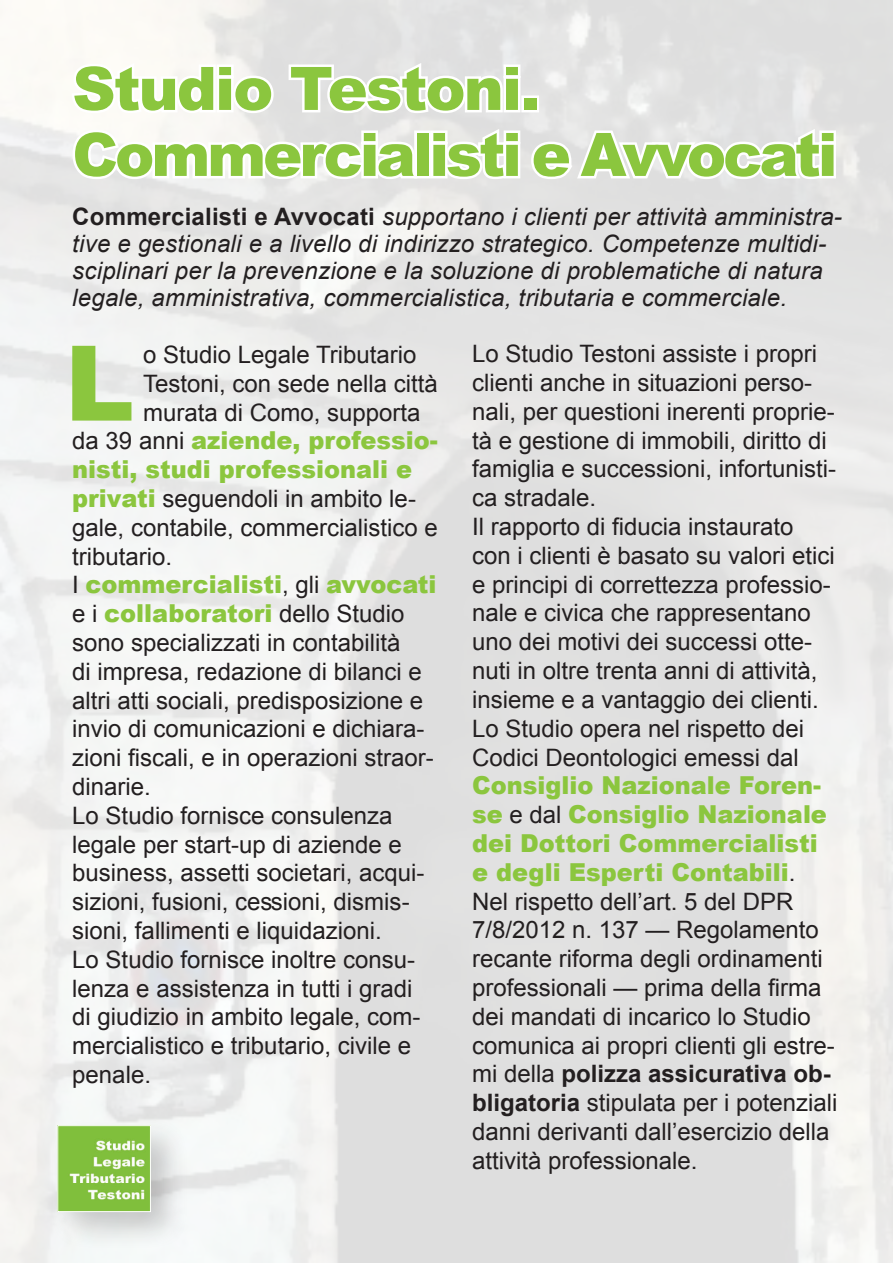
<style>
.page{position:relative;width:893px;height:1263px;background:#fff}
.page>*{position:absolute;margin:0;border:0;box-sizing:border-box;transform-origin:0 0}
.t1{font:900 104.4px "Arial";color:#8bc63e}
.t2{font:900 60px "Arial";letter-spacing:-.05em;color:#8bc63e}
.t3{font:900 60px "Arial";letter-spacing:-.03em;color:#8bc63e}
.t4{font:900 24.75px/28.8px "Arial";color:#8bc63e}
.t5{font:24px/28.8px "Arial";color:#231f20}
.t6{font:italic 24px/27px "Arial";letter-spacing:.01em;color:#231f20}
.s1{font-weight:700;font-style:normal}
.s2{font-weight:400;font-size:24px;color:#231f20}
.s3{font-weight:700}
.s4{font-weight:900;font-size:24.75px;color:#8bc63e}
</style>
<div class="page">
<div style="left:48px;top:1116px;width:141px;height:135px;background:#231f20;opacity:.23"></div>
<img style="left:59px;top:1127px;width:90px;height:83px">
<div style="left:57px;top:1125px;width:94px;height:87px;border:1px solid #fff"></div>
<svg style="left:69px;top:59px;width:208px;height:58px"></svg>
<svg style="left:286px;top:59px;width:237px;height:58px"></svg>
<div style="left:521px;top:95px;width:18px;height:17px;border:5px solid #fff"></div>
<svg style="left:70px;top:126px;width:352px;height:57px"></svg>
<div style="left:414px;top:130px;width:17px;height:48px;border:5px solid #fff"></div>
<svg style="left:428px;top:125px;width:410px;height:58px"></svg>
<p class="t3" style="left:72px;top:45px;width:469px">Studio Testoni.</p>
<p class="t2" style="left:72px;top:111px;width:767px">Commercialisti e Avvocati</p>
<p class="t6" style="left:72px;top:203px;width:771px"><span class="s1">Commercialisti e Avvocati</span> supportano i clienti per attività amministra&shy;tive e gestionali e a livello di indirizzo strategico. Competenze multidi&shy;sciplinari per la prevenzione e la soluzione di problematiche di natura legale, amministrativa, commercialistica, tributaria e commerciale.</p>
<p class="t5" style="left:472px;top:340px;width:366px">Lo Studio Testoni assiste i propri clienti anche in situazioni perso&shy;nali, per questioni inerenti proprie&shy;tà e gestione di immobili, diritto di famiglia e successioni, infortunisti&shy;ca stradale.</p>
<p class="t5" style="left:472px;top:512px;width:364px">Il rapporto di fiducia instaurato con i clienti è basato su valori etici e principi di correttezza professio&shy;nale e civica che rappresentano uno dei motivi dei successi otte&shy;nuti in oltre trenta anni di attività, insieme e a vantaggio dei clienti.</p>
<p class="t5" style="left:472px;top:714px;width:334px">Lo Studio opera nel rispetto dei<br>Codici Deontologici emessi dal</p>
<p class="t4" style="left:472px;top:770px;width:356px">Consiglio Nazionale Foren&shy;se <span class="s2">e dal</span> Consiglio Nazionale dei Dottori Commercialisti e degli Esperti Contabili<span class="s2">.</span></p>
<p class="t5" style="left:472px;top:887px;width:367px">Nel rispetto dell’art. 5 del DPR 7/8/2012 n. 137 — Regolamento recante riforma degli ordinamenti professionali — prima della firma dei mandati di incarico lo Studio comunica ai propri clienti gli estre&shy;mi della <span class="s3">polizza assicurativa ob&shy;bligatoria</span> stipulata per i potenziali danni derivanti dall’esercizio della attività professionale.</p>
<p class="t1" style="left:65px;top:307px;width:71px">L</p>
<p class="t5" style="left:143px;top:340px;width:296px">o Studio Legale Tributario<br>Testoni, con sede nella città murata di Como, supporta</p>
<p class="t4" style="left:72px;top:425px;width:367px"><span class="s2">da 39 anni</span> aziende, professio&shy;nisti, studi professionali e</p>
<p class="t5" style="left:72px;top:484px;width:367px"><span class="s4">privati</span> seguendoli in ambito le&shy;gale, contabile, commercialistico e tributario.</p>
<p class="t4" style="left:72px;top:569px;width:366px"><span class="s2">I</span> commercialisti<span class="s2">, gli</span> avvocati</p>
<p class="t5" style="left:72px;top:600px;width:363px">e i <span class="s4">collaboratori</span> dello Studio sono specializzati in contabilità<br>di impresa, redazione di bilanci e altri atti sociali, predisposizione e invio di comunicazioni e dichiara&shy;zioni fiscali, e in operazioni straor&shy;dinarie.</p>
<p class="t5" style="left:72px;top:801px;width:354px">Lo Studio fornisce consulenza legale per start-up di aziende e business, assetti societari, acqui&shy;sizioni, fusioni, cessioni, dismis&shy;sioni, fallimenti e liquidazioni.</p>
<p class="t5" style="left:72px;top:945px;width:350px">Lo Studio fornisce inoltre consu&shy;lenza e assistenza in tutti i gradi di giudizio in ambito legale, com&shy;mercialistico e tributario, civile e penale.</p>
</div>
